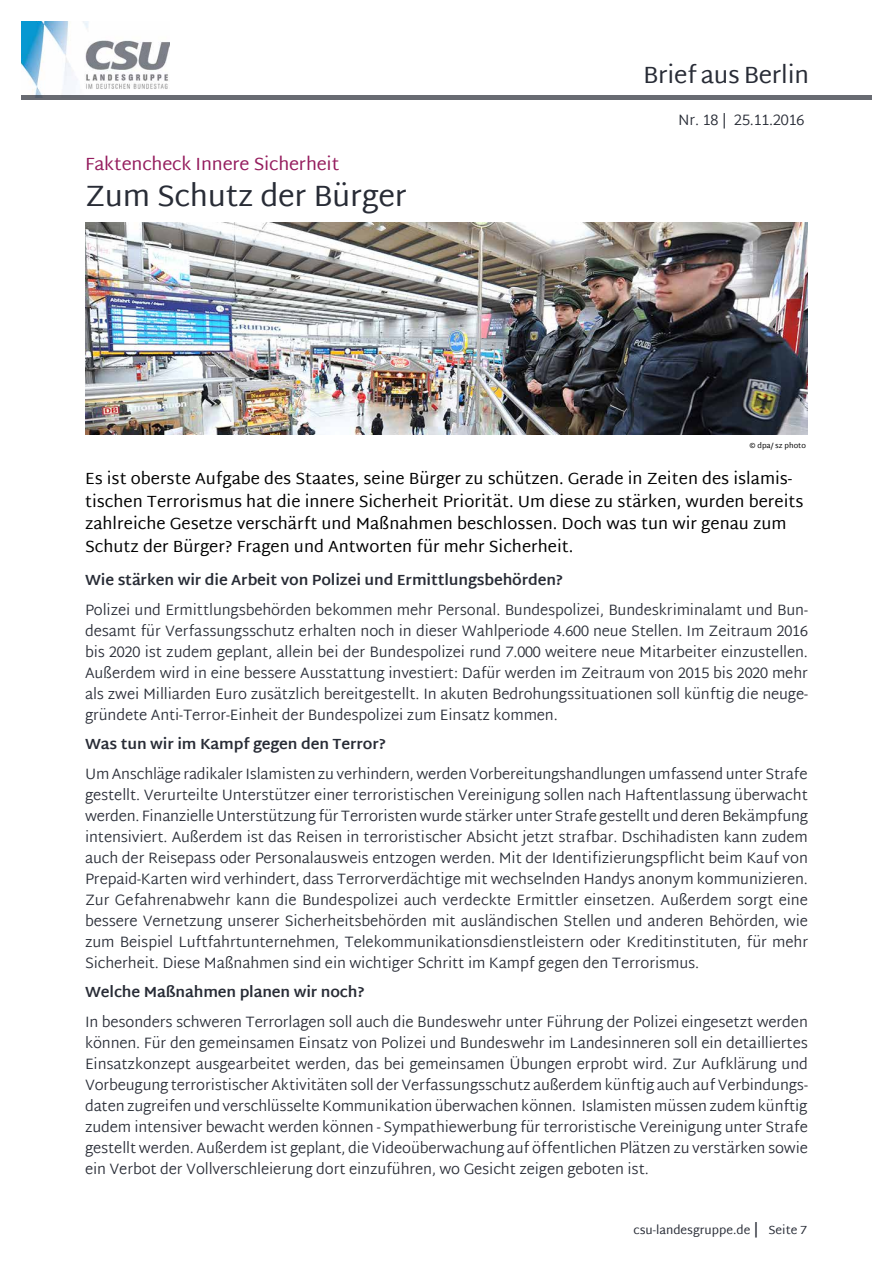
<style>
.page{position:relative;width:893px;height:1263px;background:#fff}
.page>*{position:absolute;margin:0;border:0;box-sizing:border-box;transform-origin:0 0}
._03_BaB_Ü_Fett_Artik{font:30px "Martel Sans";letter-spacing:-.01em;color:#282c36}
.t1{font:24px "Martel Sans";letter-spacing:-.01em;color:#282c36}
._03_BaB_Ü_Beere_Arti{font:18px "Martel Sans";letter-spacing:-.01em;color:#951d5e}
._03_BaB_Teaser{font:16.5px/22.5px "Martel Sans";color:#000}
._04_BaB_Fließtext{font:300 15px/21px "Martel Sans";letter-spacing:-.01em;color:#282c36;text-align:justify}
._04_BaB_Fließtext-2{font:700 15px "Martel Sans";letter-spacing:-.01em;color:#282c36}
.t2{font:12px "Martel Sans";color:#282c36}
._13_BaB_Rechtevermer{font:7.5px "Martel Sans";color:#000}
.s1{font-size:15px}
</style>
<div class="page">
<img style="left:21px;top:21px;width:149px;height:75px">
<hr style="left:21px;top:96px;width:851px;height:4px;background:#686b72">
<img style="left:85px;top:222px;width:723px;height:213px">
<h2 class="t1" style="left:643px;top:61px;width:167px">Brief aus Berlin</h2>
<p class="_03_BaB_Ü_Beere_Arti" style="left:85px;top:153px;width:256px">Faktencheck Innere Sicherheit</p>
<p class="_03_BaB_Ü_Fett_Artik" style="left:85px;top:178px;width:323px">Zum Schutz der Bürger</p>
<p class="_04_BaB_Fließtext" style="left:678px;top:110px;width:128px">Nr. 18 | 25.11.2016</p>
<p class="_13_BaB_Rechtevermer" style="left:749px;top:441px;width:58px">© dpa/ sz photo</p>
<p class="_03_BaB_Teaser" style="left:85px;top:467px;width:720px">Es ist oberste Aufgabe des Staates, seine Bürger zu schützen. Gerade in Zeiten des islamis&shy;tischen Terrorismus hat die innere Sicherheit Priorität. Um diese zu stärken, wurden bereits zahlreiche Gesetze verschärft und Maßnahmen beschlossen. Doch was tun wir genau zum Schutz der Bürger? Fragen und Antworten für mehr Sicherheit.</p>
<p class="_04_BaB_Fließtext-2" style="left:85px;top:571px;width:480px">Wie stärken wir die Arbeit von Polizei und Ermittlungsbehörden?</p>
<p class="_04_BaB_Fließtext" style="left:85px;top:600px;width:724px">Polizei und Ermittlungsbehörden bekommen mehr Personal. Bundespolizei, Bundeskriminalamt und Bun&shy;desamt für Verfassungsschutz erhalten noch in dieser Wahlperiode 4.600 neue Stellen. Im Zeitraum 2016 bis 2020 ist zudem geplant, allein bei der Bundespolizei rund 7.000 weitere neue Mitarbeiter einzustellen.<br>Außerdem wird in eine bessere Ausstattung investiert: Dafür werden im Zeitraum von 2015 bis 2020 mehr als zwei Milliarden Euro zusätzlich bereitgestellt. In akuten Bedrohungssituationen soll künftig die neuge&shy;gründete Anti-Terror-Einheit der Bundespolizei zum Einsatz kommen.</p>
<p class="_04_BaB_Fließtext-2" style="left:85px;top:735px;width:303px">Was tun wir im Kampf gegen den Terror?</p>
<p class="_04_BaB_Fließtext" style="left:85px;top:764px;width:725px">Um Anschläge radikaler Islamisten zu verhindern, werden Vorbereitungshandlungen umfassend unter Strafe gestellt. Verurteilte Unterstützer einer terroristischen Vereinigung sollen nach Haftentlassung überwacht werden. Finanzielle Unterstützung für Terroristen wurde stärker unter Strafe gestellt und deren Bekämpfung intensiviert. Außerdem ist das Reisen in terroristischer Absicht jetzt strafbar. Dschihadisten kann zudem auch der Reisepass oder Personalausweis entzogen werden. Mit der Identifizierungspflicht beim Kauf von Prepaid-Karten wird verhindert, dass Terrorverdächtige mit wechselnden Handys anonym kommunizieren.<br>Zur Gefahrenabwehr kann die Bundespolizei auch verdeckte Ermittler einsetzen. Außerdem sorgt eine bessere Vernetzung unserer Sicherheitsbehörden mit ausländischen Stellen und anderen Behörden, wie zum Beispiel Luftfahrtunternehmen, Telekommunikationsdienstleistern oder Kreditinstituten, für mehr Sicherheit. Diese Maßnahmen sind ein wichtiger Schritt im Kampf gegen den Terrorismus.</p>
<p class="_04_BaB_Fließtext-2" style="left:85px;top:983px;width:281px">Welche Maßnahmen planen wir noch?</p>
<p class="_04_BaB_Fließtext" style="left:85px;top:1012px;width:724px">In besonders schweren Terrorlagen soll auch die Bundeswehr unter Führung der Polizei eingesetzt werden können. Für den gemeinsamen Einsatz von Polizei und Bundeswehr im Landesinneren soll ein detailliertes Einsatzkonzept ausgearbeitet werden, das bei gemeinsamen Übungen erprobt wird. Zur Aufklärung und Vorbeugung terroristischer Aktivitäten soll der Verfassungsschutz außerdem künftig auch auf Verbindungs&shy;daten zugreifen und verschlüsselte Kommunikation überwachen können. Islamisten müssen zudem künftig zudem intensiver bewacht werden können - Sympathiewerbung für terroristische Vereinigung unter Strafe gestellt werden. Außerdem ist geplant, die Videoüberwachung auf öffentlichen Plätzen zu verstärken sowie ein Verbot der Vollverschleierung dort einzuführen, wo Gesicht zeigen geboten ist.</p>
<p class="t2" style="left:633px;top:1223px;width:175px">csu-landesgruppe.de <span class="s1">|</span> Seite 7</p>
</div>
